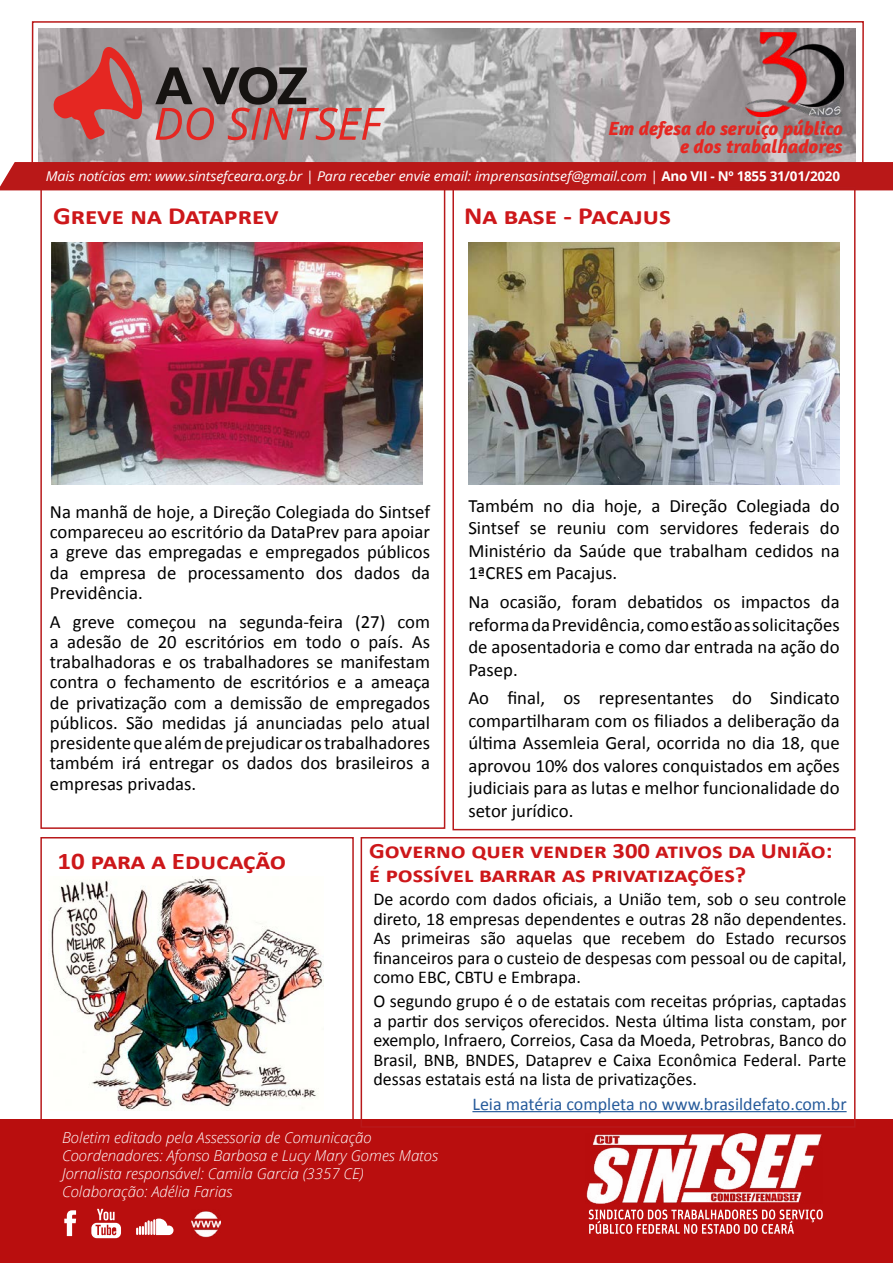
<style>
.page{position:relative;width:893px;height:1263px;background:#fff}
.page>*{position:absolute;margin:0;border:0;box-sizing:border-box;transform-origin:0 0}
.t1{font:700 24.75px "Calibri";color:#cd171a;scale:1.12 1}
.t2{font:700 24px "Calibri";color:#cd171a;scale:1.12 1}
.t3{font:700 22.05px/24px "Calibri";color:#cd171a;scale:1.12 1}
.t4{font:italic 700 19.5px/18px "Amaranth";color:#e52722;text-align:right}
.t5{font:18.75px/20.2px "Calibri";color:#000;text-align:justify}
.t6{font:18px/19.5px "Calibri";color:#000;text-align:justify}
.t7{font:18px "Calibri";color:#275b9b}
.t8{font:italic 300 15px/18px "Open Sans";color:#fff}
.t9{font:italic 13.5px "Open Sans";letter-spacing:-.01em;color:#fff;scale:1.05 1}
.s1{font-weight:700;font-style:normal}
</style>
<div class="page">
<div style="left:40px;top:837px;width:314px;height:289px;border:2px solid #b8191b"></div>
<div style="left:32px;top:21px;width:832px;height:152px;border:2px solid #b91818"></div>
<img style="left:39px;top:28px;width:816px;height:133px">
<svg style="left:0;top:161px;width:893px;height:30px;background:#ba2323"></svg>
<svg style="left:155px;top:67px;width:230px;height:73px;background:#997e7e"></svg>
<svg style="left:53px;top:45px;width:91px;height:95px;background:#b76969"></svg>
<div style="left:0;top:1120px;width:893px;height:143px;background:#b90e0e"></div>
<svg style="left:64px;top:1210px;width:12px;height:26px"></svg>
<svg style="left:91px;top:1209px;width:30px;height:29px"></svg>
<svg style="left:136px;top:1218px;width:38px;height:17px"></svg>
<svg style="left:589px;top:1209px;width:234px;height:25px"></svg>
<img style="left:745px;top:32px;width:98px;height:85px">
<img style="left:586px;top:1133px;width:236px;height:70px">
<img style="left:192px;top:1211px;width:29px;height:27px">
<div style="left:452px;top:187px;width:403px;height:643px;border:2px solid #b8191b"></div>
<img style="left:49px;top:876px;width:274px;height:234px">
<img style="left:52px;top:242px;width:371px;height:243px">
<img style="left:468px;top:242px;width:372px;height:243px">
<div style="left:361px;top:837px;width:494px;height:291px;border:2px solid #b8191b"></div>
<hr style="left:472px;top:1111px;width:375px;height:1px;background:#275b9b">
<p class="t4" style="left:609px;top:119px;width:235px">Em defesa do serviço público e dos trabalhadores</p>
<p class="t9" style="left:46px;top:167px;width:758px">Mais notícias em: www.sintsefceara.org.br | Para receber envie email: imprensasintsef@gmail.com | <span class="s1">Ano VII - Nº 1855 31/01/2020</span></p>
<h1 class="t1" style="left:53px;top:200px;width:203px">Greve na Dataprev</h1>
<h1 class="t1" style="left:464px;top:200px;width:186px">Na base - Pacajus</h1>
<p class="t5" style="left:50px;top:501px;width:382px">Na manhã de hoje, a Direção Colegiada do Sintsef compareceu ao escritório da DataPrev para apoiar a greve das empregadas e empregados públicos da empresa de processamento dos dados da Previdência.</p>
<p class="t5" style="left:50px;top:611px;width:382px">A greve começou na segunda-feira (27) com a adesão de 20 escritórios em todo o país. As trabalhadoras e os trabalhadores se manifestam contra o fechamento de escritórios e a ameaça de privatização com a demissão de empregados públicos. São medidas já anunciadas pelo atual presidente que além de prejudicar os trabalhadores também irá entregar os dados dos brasileiros a empresas privadas.</p>
<p class="t5" style="left:468px;top:494px;width:373px;line-height:22.5px">Também no dia hoje, a Direção Colegiada do Sintsef se reuniu com servidores federais do Ministério da Saúde que trabalham cedidos na 1ªCRES em Pacajus.</p>
<p class="t5" style="left:468px;top:591px;width:373px;line-height:22.5px">Na ocasião, foram debatidos os impactos da reforma da Previdência, como estão as solicitações de aposentadoria e como dar entrada na ação do Pasep.</p>
<p class="t5" style="left:468px;top:687px;width:373px;line-height:22.5px">Ao final, os representantes do Sindicato compartilharam com os filiados a deliberação da última Assemleia Geral, ocorrida no dia 18, que aprovou 10% dos valores conquistados em ações judiciais para as lutas e melhor funcionalidade do setor jurídico.</p>
<p class="t2" style="left:57px;top:845px;width:206px">10 para a Educação</p>
<p class="t3" style="left:369px;top:838px;width:415px">Governo quer vender 300 ativos da União: é possível barrar as privatizações?</p>
<p class="t6" style="left:373px;top:890px;width:475px">De acordo com dados oficiais, a União tem, sob o seu controle direto, 18 empresas dependentes e outras 28 não dependentes.<br>As primeiras são aquelas que recebem do Estado recursos financeiros para o custeio de despesas com pessoal ou de capital, como EBC, CBTU e Embrapa.</p>
<p class="t6" style="left:373px;top:991px;width:475px">O segundo grupo é o de estatais com receitas próprias, captadas a partir dos serviços oferecidos. Nesta última lista constam, por exemplo, Infraero, Correios, Casa da Moeda, Petrobras, Banco do Brasil, BNB, BNDES, Dataprev e Caixa Econômica Federal. Parte dessas estatais está na lista de privatizações.</p>
<p class="t7" style="left:472px;top:1092px;width:376px">Leia matéria completa no www.brasildefato.com.br</p>
<p class="t8" style="left:62px;top:1128px;width:377px">Boletim editado pela Assessoria de Comunicação Coordenadores: Afonso Barbosa e Lucy Mary Gomes Matos Jornalista responsável: Camila Garcia (3357 CE)<br>Colaboração: Adélia Farias</p>
</div>
